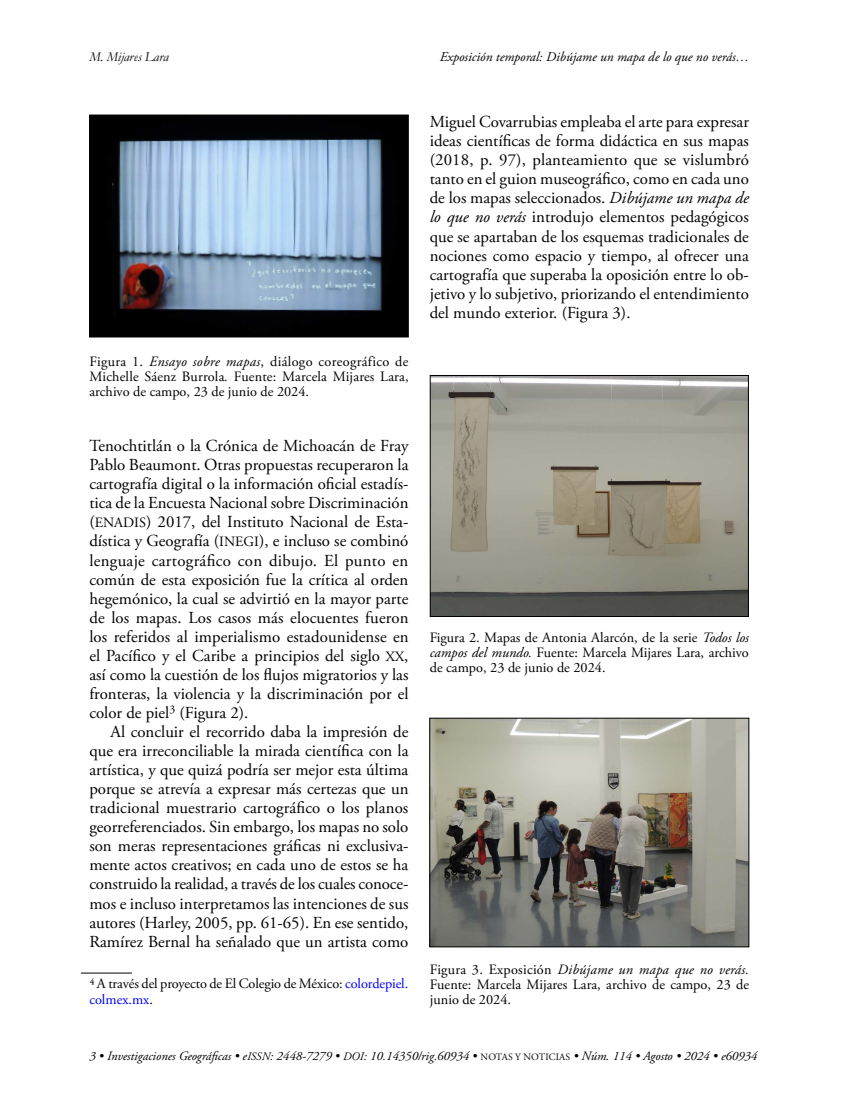
<style>
.page{position:relative;width:851px;height:1106px;background:#fff}
.page>*{position:absolute;margin:0;border:0;box-sizing:border-box;transform-origin:0 0}
.t1{font:16.8px/19px "Adobe Garamond Pro";color:#000;text-align:justify}
.t2{font:14.25px/15px "Adobe Garamond Pro";color:#000;text-align:justify}
.t3{font:italic 13.5px "Adobe Garamond Pro";color:#000}
.t4{font:italic 13.5px "Garamond";color:#000}
.t5{font:italic 12.75px "Adobe Garamond Pro";color:#000}
.s1{font-style:italic}
.s2{font-size:14.25px}
.s3{color:#00f}
.s4{font-family:"Adobe Garamond Pro Italic SC850";font-style:normal;font-size:11.55px}
.s5{font-style:normal;font-size:9.75px}
</style>
<div class="page">
<img style="left:432px;top:377px;width:314px;height:237px">
<div style="left:430px;top:375px;width:318px;height:241px;border:1px solid #000"></div>
<img style="left:91px;top:117px;width:315px;height:218px">
<div style="left:89px;top:115px;width:319px;height:222px;border:1px solid #000"></div>
<hr style="left:81px;top:972px;width:51px;height:1px;background:#000">
<img style="left:431px;top:720px;width:316px;height:225px">
<div style="left:429px;top:718px;width:320px;height:229px;border:1px solid #000"></div>
<p class="t4" style="left:89px;top:49px;width:81px">M. Mijares Lara</p>
<p class="t3" style="left:440px;top:48px;width:311px">Exposición temporal: Dibújame un mapa de lo que no verás…</p>
<p class="t2" style="left:89px;top:355px;width:320px">Figura 1. <span class="s1">Ensayo sobre mapas</span>, diálogo coreográfico de Michelle Sáenz Burrola<span class="s1">.</span> Fuente: Marcela Mijares Lara, archivo de campo, 23 de junio de 2024.</p>
<p class="t1" style="left:89px;top:437px;width:321px">Tenochtitlán o la Crónica de Michoacán de Fray Pablo Beaumont. Otras propuestas recuperaron la cartografía digital o la información oficial estadís&shy;tica de la Encuesta Nacional sobre Discriminación (<span class="s2">ENADIS</span>) 2017, del Instituto Nacional de Esta&shy;dística y Geografía (<span class="s2">INEGI</span>), e incluso se combinó lenguaje cartográfico con dibujo. El punto en común de esta exposición fue la crítica al orden hegemónico, la cual se advirtió en la mayor parte de los mapas. Los casos más elocuentes fueron los referidos al imperialismo estadounidense en el Pacífico y el Caribe a principios del siglo <span class="s2">XX</span>, así como la cuestión de los flujos migratorios y las fronteras, la violencia y la discriminación por el color de piel<sup>3</sup> (Figura 2).</p>
<p class="t1" style="left:89px;top:722px;width:320px;text-indent:21px">Al concluir el recorrido daba la impresión de que era irreconciliable la mirada científica con la artística, y que quizá podría ser mejor esta última porque se atrevía a expresar más certezas que un tradicional muestrario cartográfico o los planos georreferenciados. Sin embargo, los mapas no solo son meras representaciones gráficas ni exclusiva&shy;mente actos creativos; en cada uno de estos se ha construido la realidad, a través de los cuales conoce&shy;mos e incluso interpretamos las intenciones de sus autores (Harley, 2005, pp. 61-65). En ese sentido, Ramírez Bernal ha señalado que un artista como</p>
<p class="t2" style="left:89px;top:976px;width:320px;line-height:15.8px">4 A través del proyecto de El Colegio de México: <span class="s3">colordepiel. colmex.mx</span>.</p>
<p class="t1" style="left:429px;top:113px;width:320px">Miguel Covarrubias empleaba el arte para expresar ideas científicas de forma didáctica en sus mapas (2018, p. 97), planteamiento que se vislumbró tanto en el guion museográfico, como en cada uno de los mapas seleccionados. <span class="s1">Dibújame un mapa de lo que no verás</span> introdujo elementos pedagógicos que se apartaban de los esquemas tradicionales de nociones como espacio y tiempo, al ofrecer una cartografía que superaba la oposición entre lo ob&shy;jetivo y lo subjetivo, priorizando el entendimiento del mundo exterior. (Figura 3).</p>
<p class="t2" style="left:429px;top:631px;width:320px">Figura 2. Mapas de Antonia Alarcón, de la serie <span class="s1">Todos los campos del mundo.</span> Fuente: Marcela Mijares Lara, archivo de campo, 23 de junio de 2024.</p>
<p class="t2" style="left:430px;top:962px;width:321px">Figura 3. Exposición <span class="s1">Dibújame un mapa que no verás.<br></span>Fuente: Marcela Mijares Lara, archivo de campo, 23 de junio de 2024.</p>
<p class="t5" style="left:89px;top:1047px;width:669px">3 • Investigaciones Geográficas • e<span class="s4">ISSN</span>: 2448-7279 • <span class="s4">DOI</span>: 10.14350/rig.60934 • <span class="s5">NOTAS Y NOTICIAS</span> • Núm. 114 • Agosto • 2024 • e60934</p>
</div>
